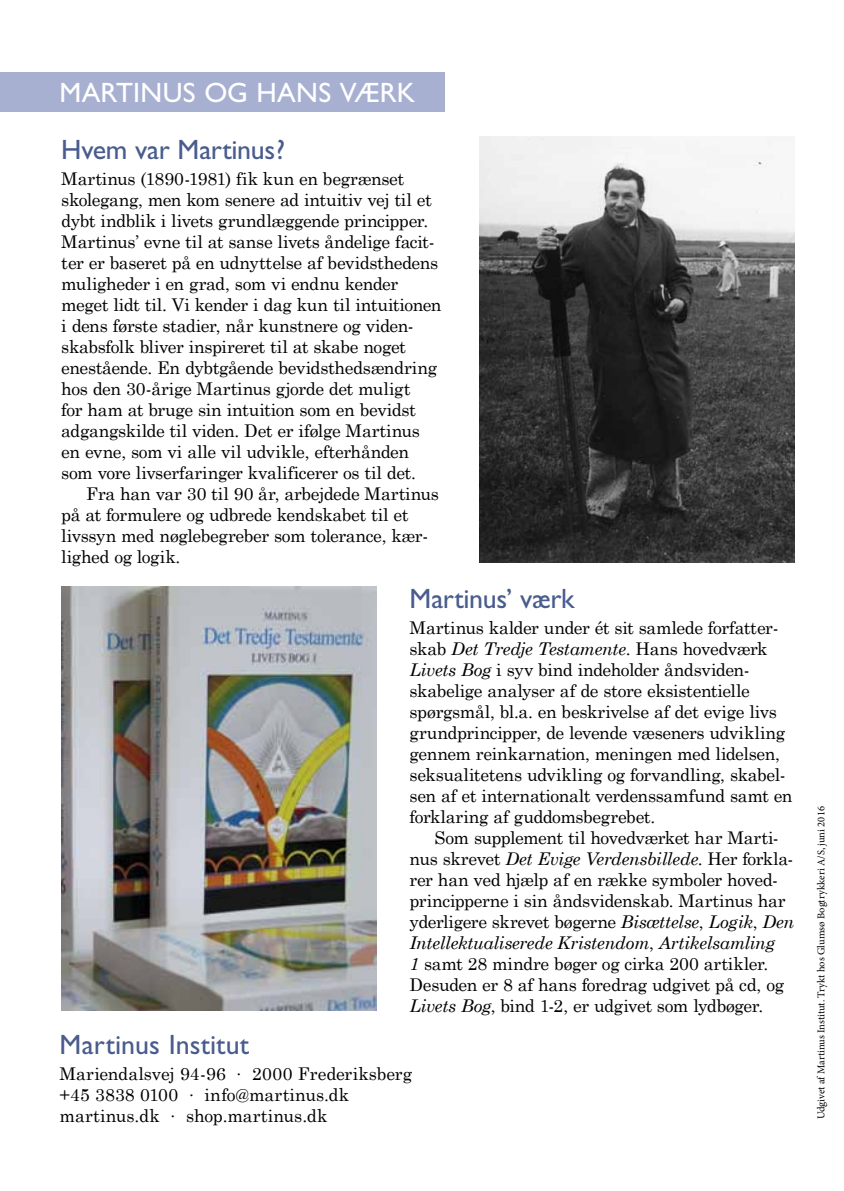
<style>
.page{position:relative;width:844px;height:1191px;background:#fff}
.page>*{position:absolute;margin:0;border:0;box-sizing:border-box;transform-origin:0 0}
.t1{font:28px "Gill Sans";letter-spacing:-.005em;color:#495c8d}
.t2{font:28px "Gill Sans";letter-spacing:.01em;color:#fff}
.t3{font:17.5px/21px "Century Schoolbook";letter-spacing:-.02em;color:#000}
.t4{font:17.5px/21px "Century Schoolbook";color:#000}
.t5{font:10.5px "Minion Pro";color:#000}
.s1{font-style:italic}
</style>
<div class="page">
<div style="left:0;top:72px;width:444px;height:40px;background:#a8b0d2"></div>
<img style="left:479px;top:136px;width:315px;height:426px">
<img style="left:61px;top:587px;width:315px;height:423px">
<h1 class="t2" style="left:60px;top:77px;width:352px">Marti nus og hans værk</h1>
<h1 class="t1" style="left:61px;top:134px;width:225px">Hvem var Martinus?</h1>
<p class="t3" style="left:61px;top:167px;width:381px">Martinus (1890-1981) fik kun en begrænset skolegang, men kom senere ad intuitiv vej til et dybt indblik i livets grundlæggende principper.<br>Martinus’ evne til at sanse livets åndelige facit&shy;ter er baseret på en udnyttelse af bevidsthedens muligheder i en grad, som vi endnu kender meget lidt til. Vi kender i dag kun til intuitionen i dens første stadier, når kunstnere og viden&shy;skabsfolk bliver inspireret til at skabe noget enestående. En dybtgående bevidsthedsændring hos den 30-årige Martinus gjorde det muligt<br>for ham at bruge sin intuition som en bevidst adgangskilde til viden. Det er ifølge Martinus en evne, som vi alle vil udvikle, efterhånden som vore livserfaringer kvalificerer os til det.</p>
<p class="t3" style="left:61px;top:482px;width:379px;text-indent:25px">Fra han var 30 til 90 år, arbejdede Martinus på at formulere og udbrede kendskabet til et livssyn med nøglebegreber som tolerance, kær&shy;lighed og logik.</p>
<h1 class="t1" style="left:409px;top:582px;width:167px">Martinus’ værk</h1>
<p class="t3" style="left:409px;top:615px;width:384px">Martinus kalder under ét sit samlede forfatter&shy;skab <span class="s1">Det Tredje Testamente</span>. Hans hovedværk <span class="s1">Livets Bog</span> i syv bind indeholder åndsviden&shy;skabelige analyser af de store eksistentielle spørgsmål, bl.a. en beskrivelse af det evige livs grundprincipper, de levende væseners udvikling gennem reinkarnation, meningen med lidelsen, seksualitetens udvikling og forvandling, skabel&shy;sen af et internationalt verdenssamfund samt en forklaring af guddomsbegrebet.</p>
<p class="t3" style="left:409px;top:825px;width:386px;text-indent:25px">Som supplement til hovedværket har Marti&shy;nus skrevet <span class="s1">Det Evige Verdensbillede</span>. Her forkla&shy;rer han ved hjælp af en række symboler hoved&shy;principperne i sin åndsvidenskab. Martinus har yderligere skrevet bøgerne <span class="s1">Bisættelse</span>, <span class="s1">Logik</span>, <span class="s1">Den Intellektualiserede Kristendom</span>, <span class="s1">Artikelsamling<br>1</span> samt 28 mindre bøger og cirka 200 artikler.<br>Desuden er 8 af hans foredrag udgivet på cd, og <span class="s1">Livets Bog</span>, bind 1-2, er udgivet som lydbøger.</p>
<h1 class="t1" style="left:60px;top:1028px;width:191px">Martinus Institut</h1>
<p class="t4" style="left:60px;top:1061px;width:354px">Mariendalsvej 94-96 . 2000 Frederiksberg +45 3838 0100 . info@martinus.dk martinus.dk . shop.martinus.dk</p>
<p class="t5" style="left:813px;top:1119px;width:314px;rotate:-90deg">Udgivet af Martinus Institut. Trykt hos Glumsø Bogtrykkeri A/S, juni 2016</p>
</div>
